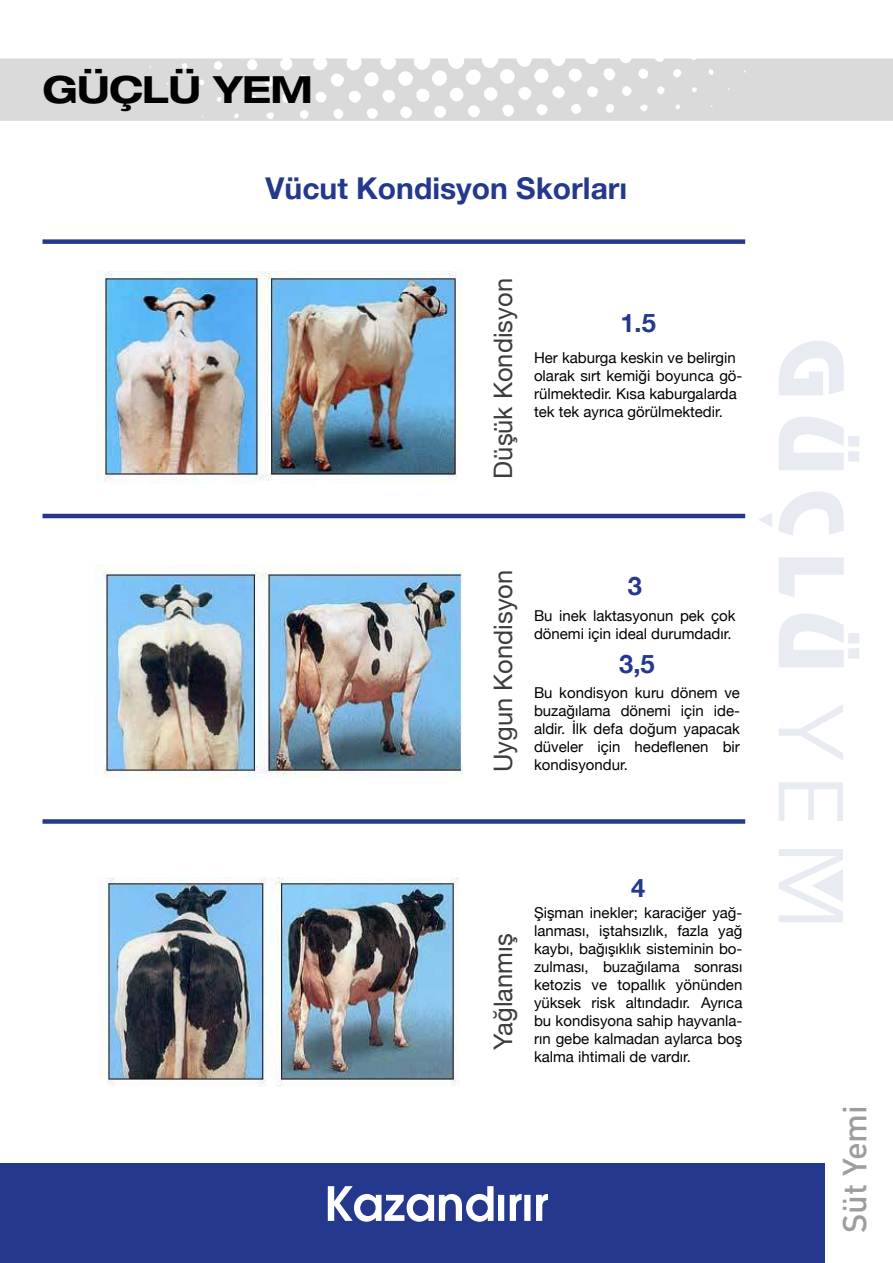
<style>
.page{position:relative;width:893px;height:1263px;background:#fff}
.page>*{position:absolute;margin:0;border:0;box-sizing:border-box;transform-origin:0 0}
.t1{font:700 expanded 37.5px "Helvetica Neue LT Pro";letter-spacing:-.02em;color:#000}
.t2{font:500 33px "DIN Pro";color:#9d9d9c}
.t3{font:700 30px "Helvetica Neue";color:#24388d}
.t4{font:25.5px "Helvetica Neue";color:#3c3c3b}
.t5{font:700 25.5px "Helvetica Neue";color:#24388d}
.t6{font:15px/18px "Helvetica Neue";color:#000}
</style>
<div class="page">
<div style="left:0;top:1163px;width:825px;height:100px;background:#24388d"></div>
<svg style="left:328px;top:1186px;width:220px;height:36px"></svg>
<svg style="left:759px;top:513px;width:13px;height:14px"></svg>
<svg style="left:779px;top:341px;width:65px;height:54px"></svg>
<svg style="left:779px;top:417px;width:80px;height:53px"></svg>
<svg style="left:779px;top:491px;width:65px;height:45px"></svg>
<svg style="left:779px;top:557px;width:65px;height:40px"></svg>
<svg style="left:779px;top:614px;width:80px;height:53px"></svg>
<svg style="left:779px;top:704px;width:64px;height:56px"></svg>
<svg style="left:779px;top:782px;width:64px;height:39px"></svg>
<svg style="left:779px;top:849px;width:64px;height:73px"></svg>
<div style="left:43px;top:239px;width:702px;height:5px;background:#24388d"></div>
<hr style="left:43px;top:514px;width:702px;height:4px;background:#24388d">
<div style="left:43px;top:819px;width:702px;height:5px;background:#24388d"></div>
<img style="left:97px;top:271px;width:365px;height:212px">
<img style="left:95px;top:564px;width:368px;height:213px">
<img style="left:99px;top:878px;width:360px;height:209px">
<svg style="left:0;top:58px;width:893px;height:63px;background:#dedede"></svg>
<h1 class="t1" style="left:43px;top:66px;width:272px">GÜÇLÜ YEM</h1>
<h3 class="t3" style="left:266px;top:165px;width:363px">Vücut Kondisyon Skorları</h3>
<h3 class="t4" style="left:485px;top:479px;width:202px;rotate:-90deg">Düşük Kondisyon</h3>
<h3 class="t5" style="left:620px;top:303px;width:37px">1.5</h3>
<p class="t6" style="left:534px;top:349px;width:210px">Her kaburga keskin ve belirgin olarak sırt kemiği boyunca gö&shy;rülmektedir. Kısa kaburgalarda tek tek ayrıca görülmektedir.</p>
<h3 class="t4" style="left:485px;top:772px;width:204px;rotate:-90deg">Uygun Kondisyon</h3>
<h3 class="t5" style="left:628px;top:566px;width:16px">3</h3>
<p class="t6" style="left:534px;top:608px;width:203px">Bu inek laktasyonun pek çok dönemi için ideal durumdadır.</p>
<h3 class="t5" style="left:619px;top:644px;width:37px">3,5</h3>
<p class="t6" style="left:534px;top:684px;width:207px;text-align:justify">Bu kondisyon kuru dönem ve buzağılama dönemi için ide&shy;aldir. İlk defa doğum yapacak düveler için hedeflenen bir kondisyondur.</p>
<h3 class="t4" style="left:485px;top:1050px;width:118px;rotate:-90deg">Yağlanmış</h3>
<h3 class="t5" style="left:631px;top:867px;width:16px">4</h3>
<p class="t6" style="left:534px;top:904px;width:210px;text-align:justify">Şişman inekler; karaciğer yağ&shy;lanması, iştahsızlık, fazla yağ kaybı, bağışıklık sisteminin bo&shy;zulması, buzağılama sonrası ketozis ve topallık yönünden yüksek risk altındadır. Ayrıca bu kondisyona sahip hayvanla&shy;rın gebe kalmadan aylarca boş kalma ihtimali de vardır.</p>
<h2 class="t2" style="left:832px;top:1233px;width:130px;rotate:-90deg">Süt Yemi</h2>
</div>
